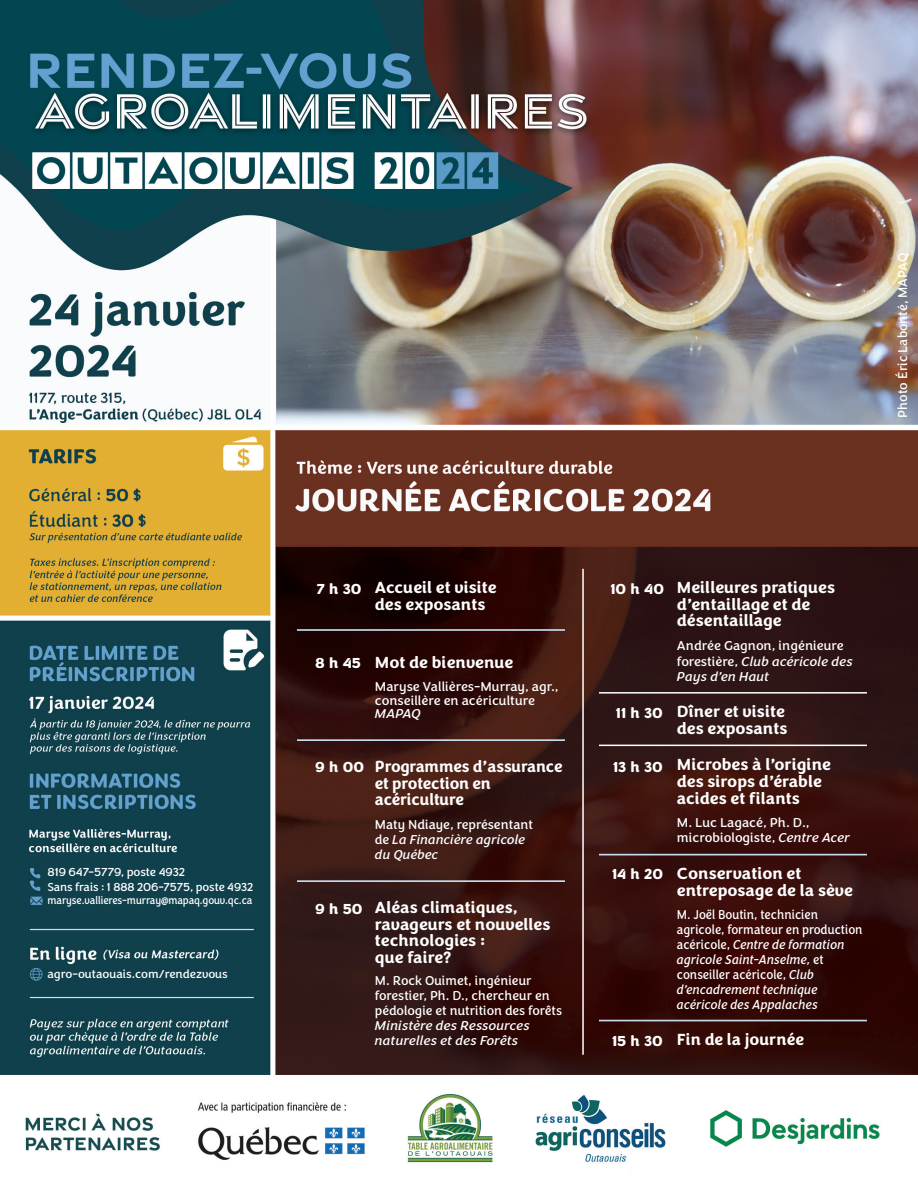
<style>
.page{position:relative;width:918px;height:1188px;background:#fff}
.page>*{position:absolute;margin:0;border:0;box-sizing:border-box;transform-origin:0 0}
.t1{font:700 16.65px/16.6px "Congenial";color:#fff}
.t2{font:700 16.65px/16.6px "Congenial";color:#fff;scale:.96 1}
.t3{font:800 15px "Congenial";letter-spacing:-.005em;color:#fff}
.t4{font:13.35px/15px "Congenial";color:#fff}
.t5{font:italic 13.35px/15px "Congenial";color:#fff;scale:.9 1}
.t6{font:italic 13.35px/15px "Congenial";color:#fff}
.t7{font:12px/14.4px "Congenial";letter-spacing:-.01em;color:#fff}
.t8{font:11.25px "Congenial";letter-spacing:-.01em;color:#fff;scale:.91 1}
.s1{font-style:normal}
.s2{font-style:italic}
</style>
<div class="page">
<img style="left:0;top:0;width:918px;height:1163px">
<hr style="left:297px;top:629px;width:78px;height:2px;background:#c7dbed">
<hr style="left:375px;top:629px;width:190px;height:2px;background:#c7dbed">
<hr style="left:297px;top:739px;width:78px;height:2px;background:#c7dbed">
<hr style="left:375px;top:739px;width:190px;height:2px;background:#c7dbed">
<hr style="left:297px;top:880px;width:78px;height:2px;background:#c7dbed">
<hr style="left:375px;top:880px;width:190px;height:2px;background:#c7dbed">
<hr style="left:599px;top:854px;width:78px;height:1px;background:#c7dbed">
<hr style="left:677px;top:854px;width:190px;height:1px;background:#c7dbed">
<hr style="left:599px;top:1020px;width:78px;height:1px;background:#c7dbed">
<hr style="left:677px;top:1020px;width:190px;height:1px;background:#c7dbed">
<hr style="left:599px;top:745px;width:78px;height:1px;background:#fff">
<hr style="left:677px;top:745px;width:190px;height:1px;background:#fff">
<hr style="left:599px;top:692px;width:78px;height:2px;background:#fff">
<hr style="left:677px;top:692px;width:190px;height:2px;background:#fff">
<hr style="left:582px;top:569px;width:2px;height:486px;background:#fff">
<p class="t4" style="left:896px;top:418px;width:166px;rotate:-90deg">Photo Éric Labonté, MAPAQ</p>
<p class="t7" style="left:48px;top:866px;width:207px">819 647-5779, poste 4932<br>Sans frais : 1 888 206-7575, poste 4932</p>
<p class="t8" style="left:48px;top:894px;width:227px">maryse.vallieres-murray@mapaq.gouv.qc.ca</p>
<p class="t7" style="left:48px;top:967px;width:182px">agro-outaouais.com/rendezvous</p>
<p class="t3" style="left:317px;top:579px;width:46px">7h30</p>
<p class="t1" style="left:375px;top:579px;width:123px">Accueil et visite des exposants</p>
<p class="t3" style="left:315px;top:654px;width:47px">8h45</p>
<p class="t1" style="left:375px;top:654px;width:140px">Mot de bienvenue</p>
<p class="t4" style="left:375px;top:681px;width:185px;line-height:13.4px">Maryse Vallières-Murray, agr., conseillère en acériculture</p>
<p class="t6" style="left:375px;top:706px;width:48px">MAPAQ</p>
<p class="t3" style="left:315px;top:758px;width:50px">9h00</p>
<p class="t3" style="left:315px;top:899px;width:49px">9h50</p>
<p class="t2" style="left:375px;top:759px;width:197px">Programmes d’assurance et protection en acériculture</p>
<p class="t6" style="left:375px;top:817px;width:160px"><span class="s1">Maty Ndiaye, représentant de</span> La Financière agricole du Québec</p>
<p class="t1" style="left:375px;top:900px;width:177px">Aléas climatiques, ravageurs et nouvelles technologies :<br>que faire?</p>
<p class="t4" style="left:375px;top:973px;width:189px">M. Rock Ouimet, ingénieur forestier, Ph. D., chercheur en pédologie et nutrition des forêts</p>
<p class="t6" style="left:375px;top:1018px;width:157px">Ministère des Ressources naturelles et des Forêts</p>
<p class="t3" style="left:610px;top:579px;width:55px">10 h 40</p>
<p class="t3" style="left:616px;top:703px;width:48px">11 h 30</p>
<p class="t3" style="left:613px;top:758px;width:51px">13 h 30</p>
<p class="t3" style="left:612px;top:865px;width:53px">14 h 20</p>
<p class="t3" style="left:612px;top:1031px;width:52px">15 h 30</p>
<p class="t1" style="left:677px;top:579px;width:160px">Meilleures pratiques d’entaillage et de désentaillage</p>
<p class="t4" style="left:677px;top:637px;width:178px;line-height:16.5px">Andrée Gagnon, ingénieure forestière, <span class="s2">Club acéricole des</span></p>
<p class="t6" style="left:677px;top:669px;width:94px">Pays d’en Haut</p>
<p class="t1" style="left:677px;top:703px;width:112px">Dîner et visite des exposants</p>
<p class="t1" style="left:677px;top:757px;width:156px">Microbes à l’origine des sirops d’érable acides et filants</p>
<p class="t4" style="left:677px;top:815px;width:175px">M. Luc Lagacé, Ph. D., microbiologiste, <span class="s2">Centre Acer</span></p>
<p class="t1" style="left:677px;top:865px;width:177px">Conservation et entreposage de la sève</p>
<p class="t5" style="left:677px;top:907px;width:208px"><span class="s1">M. Joël Boutin, technicien agricole, formateur en production acéricole,</span> Centre de formation agricole Saint-Anselme, <span class="s1">et conseiller acéricole,</span> Club d’encadrement technique acéricole des Appalaches</p>
<p class="t1" style="left:677px;top:1031px;width:129px">Fin de la journée</p>
</div>
